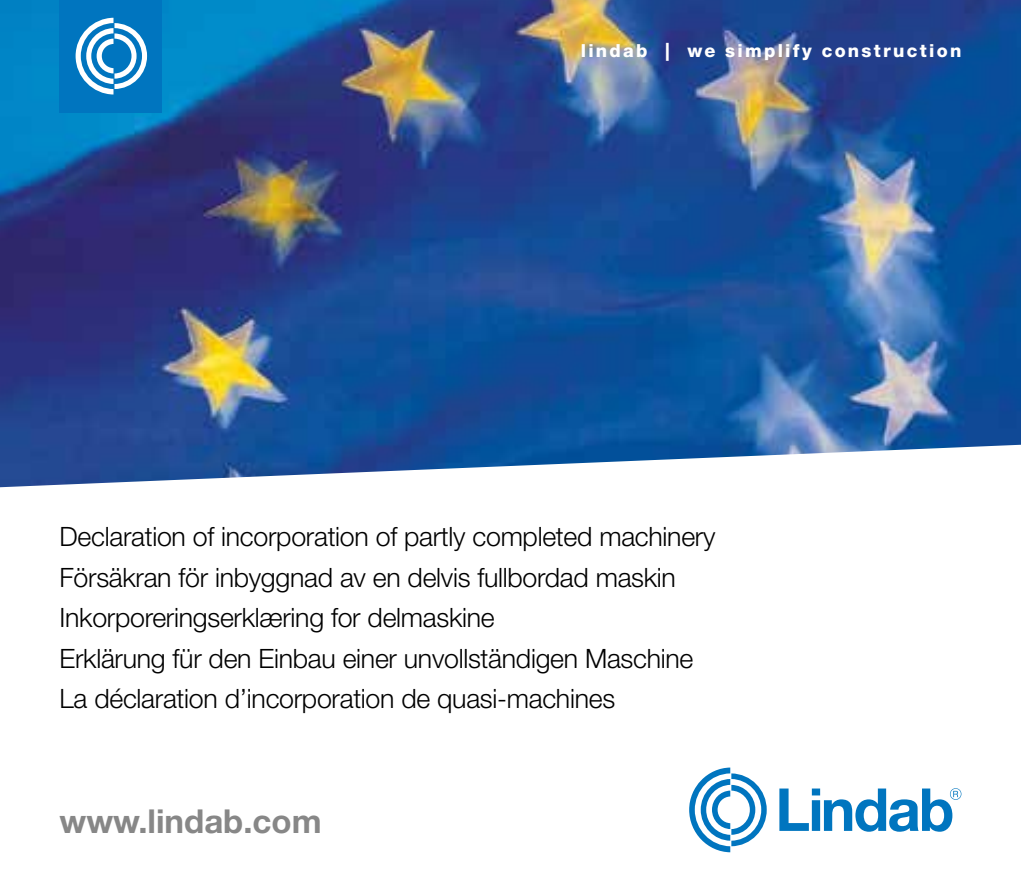
<style>
.page{position:relative;width:1021px;height:893px;background:#fff}
.page>*{position:absolute;margin:0;border:0;box-sizing:border-box;transform-origin:0 0}
.t1{font:700 33px "Helvetica Neue LT Pro";color:#878787}
.t2{font:300 26.7px/40.5px "Helvetica Neue LT Pro";letter-spacing:-.01em;color:#000}
.t3{font:800 18px "Helvetica Neue LT Pro";letter-spacing:.125em;color:#fff}
</style>
<div class="page">
<img style="left:0;top:0;width:1020px;height:487px">
<svg style="left:779px;top:788px;width:29px;height:43px"></svg>
<div style="left:811px;top:800px;width:9px;height:31px;background:#0075bf"></div>
<div style="left:811px;top:788px;width:9px;height:7px;background:#0075bf"></div>
<svg style="left:824px;top:788px;width:137px;height:44px"></svg>
<svg style="left:689px;top:767px;width:77px;height:85px"></svg>
<div style="left:60px;top:0;width:102px;height:112px;background:#0075bf"></div>
<svg style="left:76px;top:18px;width:71px;height:77px"></svg>
<p class="t3" style="left:581px;top:40px;width:382px">lindab | we simplify construction</p>
<p class="t2" style="left:60px;top:516px;width:657px">Declaration of incorporation of partly completed machinery Försäkran för inbyggnad av en delvis fullbordad maskin Inkorporeringserklæring for delmaskine<br>Erklärung für den Einbau einer unvollständigen Maschine La déclaration d’incorporation de quasi-machines</p>
<p class="t1" style="left:60px;top:801px;width:263px">www.lindab.com</p>
</div>
